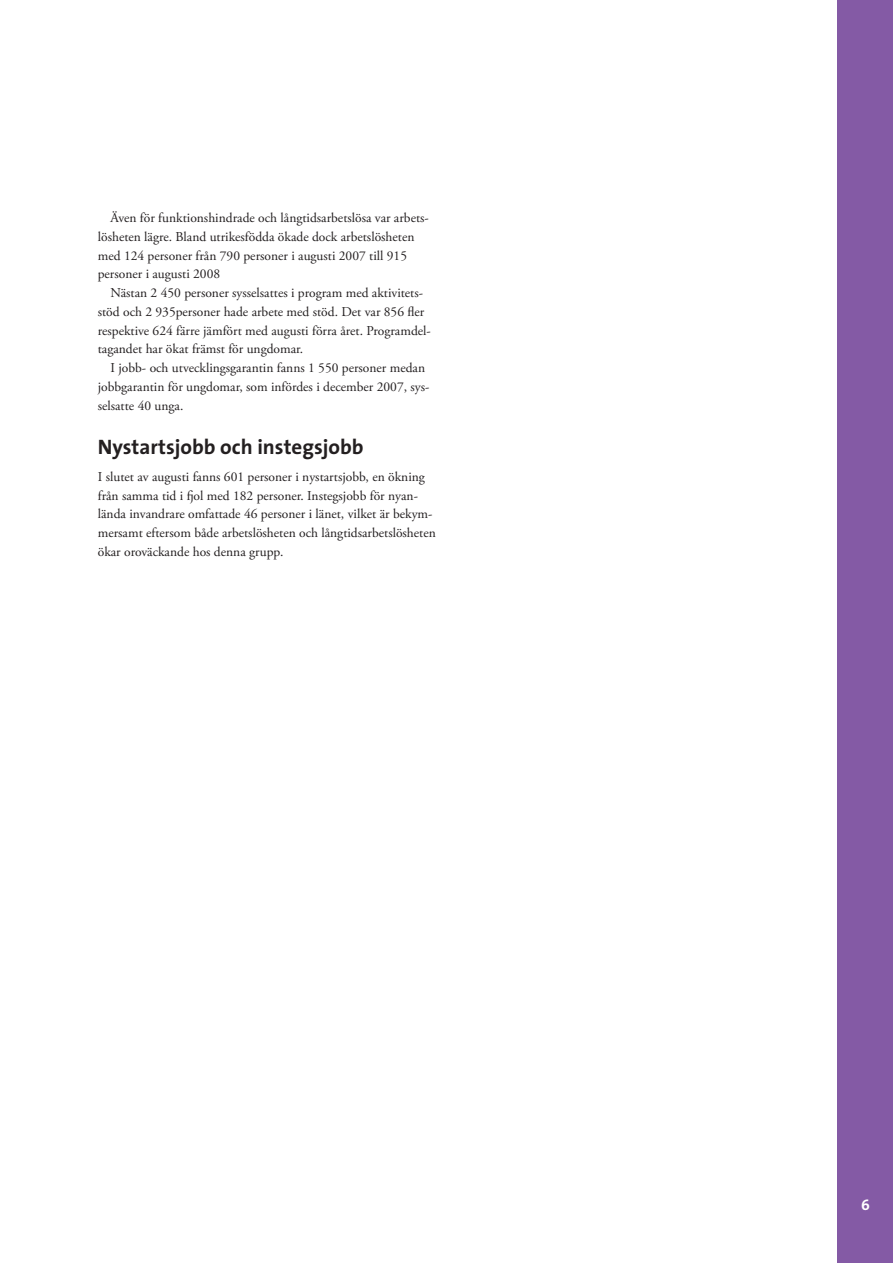
<style>
.page{position:relative;width:893px;height:1263px;background:#fff}
.page>*{position:absolute;margin:0;border:0;box-sizing:border-box;transform-origin:0 0}
.Mellanrubrik{font:700 21px "The Sans";color:#231f20}
.t1{font:700 15px "The Sans";color:#fff}
.Brödtext_m_indrag{font:13.5px/18.8px "Adobe Garamond Pro";color:#231f20}
</style>
<div class="page">
<div style="left:838px;top:0;width:55px;height:1263px;background:#845aa5"></div>
<p class="Brödtext_m_indrag" style="left:98px;top:209px;width:333px;text-indent:13px">Även för funktionshindrade och långtidsarbetslösa var arbets&shy;lösheten lägre. Bland utrikesfödda ökade dock arbetslösheten med 124 personer från 790 personer i augusti 2007 till 915 personer i augusti 2008</p>
<p class="Brödtext_m_indrag" style="left:98px;top:284px;width:335px;text-indent:13px">Nästan 2 450 personer sysselsattes i program med aktivitets&shy;stöd och 2 935personer hade arbete med stöd. Det var 856 fler respektive 624 färre jämfört med augusti förra året. Programdel&shy;tagandet har ökat främst för ungdomar.</p>
<p class="Brödtext_m_indrag" style="left:98px;top:359px;width:333px;text-indent:13px">I jobb- och utvecklingsgarantin fanns 1 550 personer medan jobbgarantin för ungdomar, som infördes i december 2007, sys&shy;selsatte 40 unga.</p>
<p class="Mellanrubrik" style="left:98px;top:429px;width:267px">Nystartsjobb och instegsjobb</p>
<p class="Brödtext_m_indrag" style="left:98px;top:468px;width:340px">I slutet av augusti fanns 601 personer i nystartsjobb, en ökning från samma tid i fjol med 182 personer. Instegsjobb för nyan&shy;lända invandrare omfattade 46 personer i länet, vilket är bekym&shy;mersamt eftersom både arbetslösheten och långtidsarbetslösheten ökar oroväckande hos denna grupp.</p>
<p class="t1" style="left:861px;top:1192px;width:10px">6</p>
</div>
